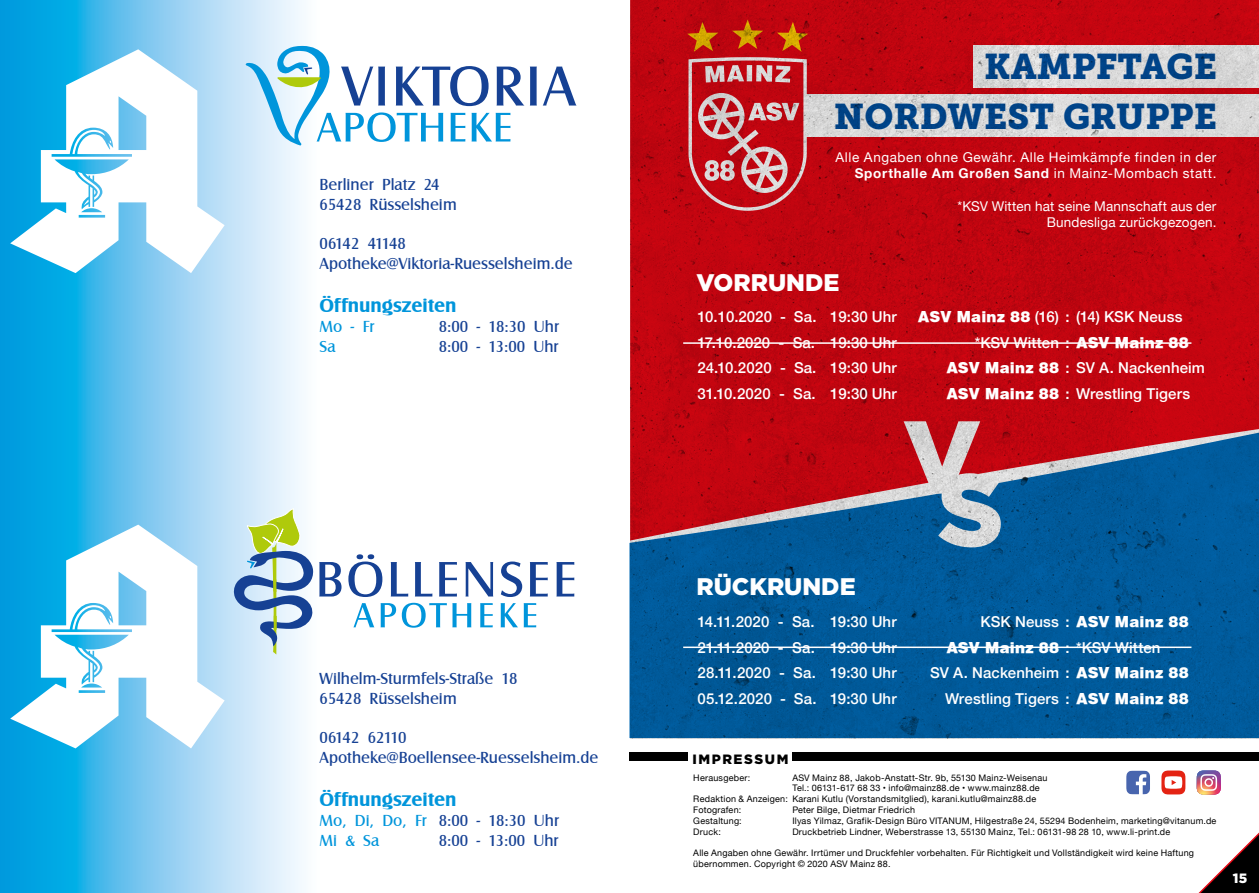
<style>
.page{position:relative;width:1259px;height:893px;background:#fff}
.page>*{position:absolute;margin:0;border:0;box-sizing:border-box;transform-origin:0 0}
.t1{font:35.55px/49.9px "Museo Slab 900";color:#004f9f;text-align:right}
.t2{font:900 24px "Gotham";color:#fff}
.t3{font:700 19.5px "Castle";color:#0095db}
.t4{font:16.5px/19.8px "Castle";color:#164194}
.t5{font:16.5px/19.8px "Castle";color:#0095db}
.t6{font:500 15px "Helvetica Neue";letter-spacing:.005em;color:#fff}
.t7{font:900 15px "Helvetica";letter-spacing:.015em;color:#fff}
.t8{font:13.5px/16.2px "Helvetica Neue";letter-spacing:.045em;color:#fff;text-align:right}
.t9{font:13.5px/16.2px "Helvetica Neue";letter-spacing:.015em;color:#fff;text-align:right}
.t10{font:900 13.5px "Gotham";letter-spacing:.115em;color:#000}
.t11{font:900 13.5px "Gotham";color:#fff}
.t12{font:9px/10.8px "Helvetica Neue";letter-spacing:.025em;color:#000}
.s1{color:#164194}
.s2{font-weight:700}
.s3{font-family:"Helvetica";font-weight:900}
.s4{font-family:"Helvetica Neue";font-weight:500}
</style>
<div class="page">
<svg style="left:1198px;top:832px;width:61px;height:61px"></svg>
<div style="left:792px;top:752px;width:467px;height:8px;background:#000"></div>
<div style="left:629px;top:752px;width:59px;height:8px;background:#000"></div>
<svg style="left:1126px;top:770px;width:24px;height:24px"></svg>
<svg style="left:1196px;top:770px;width:24px;height:24px"></svg>
<svg style="left:1161px;top:770px;width:24px;height:24px"></svg>
<img style="left:630px;top:0;width:629px;height:738px">
<hr style="left:683px;top:342px;width:508px;height:2px;background:#fff">
<hr style="left:683px;top:647px;width:508px;height:1px;background:#fff">
<svg style="left:0;top:0;width:304px;height:893px"></svg>
<svg style="left:10px;top:49px;width:215px;height:224px"></svg>
<svg style="left:10px;top:525px;width:215px;height:223px"></svg>
<svg style="left:353px;top:603px;width:21px;height:24px"></svg>
<svg style="left:380px;top:603px;width:16px;height:24px"></svg>
<svg style="left:402px;top:603px;width:69px;height:25px"></svg>
<svg style="left:480px;top:603px;width:13px;height:24px"></svg>
<svg style="left:500px;top:603px;width:36px;height:24px"></svg>
<svg style="left:233px;top:494px;width:108px;height:160px"></svg>
<svg style="left:348px;top:554px;width:34px;height:43px"></svg>
<svg style="left:391px;top:562px;width:17px;height:34px"></svg>
<svg style="left:415px;top:562px;width:17px;height:34px"></svg>
<svg style="left:439px;top:562px;width:18px;height:34px"></svg>
<svg style="left:465px;top:562px;width:28px;height:34px"></svg>
<svg style="left:501px;top:561px;width:21px;height:36px"></svg>
<svg style="left:530px;top:562px;width:18px;height:34px"></svg>
<svg style="left:556px;top:562px;width:18px;height:34px"></svg>
<svg style="left:530px;top:67px;width:7px;height:39px"></svg>
<svg style="left:543px;top:67px;width:33px;height:39px"></svg>
<svg style="left:245px;top:46px;width:279px;height:99px"></svg>
<h3 class="t4" style="left:320px;top:174px;width:139px">Berliner Platz 24<br>65428 Rüsselsheim</h3>
<h3 class="t4" style="left:320px;top:233px;width:254px">06142 41148<br>Apotheke@Viktoria-Ruesselsheim.de</h3>
<h3 class="t3" style="left:320px;top:293px;width:138px">Öffnungszeiten</h3>
<h3 class="t5" style="left:320px;top:316px;width:57px">Mo - Fr</h3>
<h3 class="t4" style="left:439px;top:316px;width:122px">8:00 - 18:30 Uhr</h3>
<h3 class="t5" style="left:320px;top:336px;width:17px">Sa</h3>
<h3 class="t4" style="left:439px;top:336px;width:122px">8:00 - 13:00 Uhr</h3>
<h3 class="t4" style="left:320px;top:668px;width:199px">Wilhelm-Sturmfels-Straße 18<br>65428 Rüsselsheim</h3>
<h3 class="t4" style="left:320px;top:727px;width:280px">06142 62110<br>Apotheke@Boellensee-Ruesselsheim.de</h3>
<h3 class="t3" style="left:320px;top:787px;width:138px">Öffnungszeiten</h3>
<h3 class="t5" style="left:320px;top:810px;width:241px">Mo, Di, Do, Fr <span class="s1">8:00 - 18:30 Uhr<br></span>Mi &amp; Sa</h3>
<h3 class="t4" style="left:439px;top:830px;width:122px">8:00 - 13:00 Uhr</h3>
<h1 class="t1" style="left:834px;top:42px;width:385px">KAMPFTAGE<br>NORDWEST GRUPPE</h1>
<h3 class="t8" style="left:835px;top:150px;width:382px">Alle Angaben ohne Gewähr. Alle Heimkämpfe finden in der<br><span class="s2">Sporthalle Am Großen Sand</span> in Mainz-Mombach statt.</h3>
<h3 class="t9" style="left:957px;top:199px;width:260px">*KSV Witten hat seine Mannschaft aus der<br>Bundesliga zurückgezogen.</h3>
<h2 class="t2" style="left:696px;top:266px;width:145px">VORRUNDE</h2>
<h3 class="t6" style="left:697px;top:305px;width:201px">10.10.2020 - Sa. 19:30 Uhr</h3>
<h3 class="t6" style="left:918px;top:305px;width:266px"><span class="s3">ASV Mainz 88</span> (16) : (14) KSK Neuss</h3>
<h3 class="t6" style="left:697px;top:331px;width:201px">17.10.2020 - Sa. 19:30 Uhr</h3>
<h3 class="t6" style="left:974px;top:331px;width:216px">*KSV Witten : <span class="s3">ASV Mainz 88</span></h3>
<h3 class="t6" style="left:697px;top:356px;width:201px">24.10.2020 - Sa. 19:30 Uhr</h3>
<h3 class="t6" style="left:946px;top:356px;width:260px"><span class="s3">ASV Mainz 88</span> : SV A. Nackenheim</h3>
<h3 class="t6" style="left:697px;top:382px;width:201px">31.10.2020 - Sa. 19:30 Uhr</h3>
<h3 class="t6" style="left:946px;top:382px;width:245px"><span class="s3">ASV Mainz 88</span> : Wrestling Tigers</h3>
<h2 class="t2" style="left:696px;top:570px;width:161px">RÜCKRUNDE</h2>
<h3 class="t6" style="left:697px;top:610px;width:201px">14.11.2020 - Sa. 19:30 Uhr</h3>
<h3 class="t7" style="left:980px;top:613px;width:210px"><span class="s4">KSK Neuss :</span> ASV Mainz 88</h3>
<h3 class="t6" style="left:697px;top:635px;width:201px">21.11.2020 - Sa. 19:30 Uhr</h3>
<h3 class="t6" style="left:946px;top:635px;width:216px"><span class="s3">ASV Mainz 88</span> : *KSV Witten</h3>
<h3 class="t6" style="left:697px;top:661px;width:201px">28.11.2020 - Sa. 19:30 Uhr</h3>
<h3 class="t6" style="left:930px;top:661px;width:260px">SV A. Nackenheim : <span class="s3">ASV Mainz 88</span></h3>
<h3 class="t6" style="left:697px;top:686px;width:201px">05.12.2020 - Sa. 19:30 Uhr</h3>
<h3 class="t6" style="left:945px;top:686px;width:245px">Wrestling Tigers : <span class="s3">ASV Mainz 88</span></h3>
<h3 class="t10" style="left:692px;top:750px;width:97px">IMPRESSUM</h3>
<p class="t12" style="left:693px;top:772px;width:58px">Herausgeber:</p>
<p class="t12" style="left:792px;top:772px;width:257px">ASV Mainz 88, Jakob-Anstatt-Str. 9b, 55130 Mainz-Weisenau</p>
<p class="t12" style="left:792px;top:783px;width:249px">Tel.: 06131-617 68 33 • info@mainz88.de • www.mainz88.de</p>
<p class="t12" style="left:693px;top:794px;width:344px">Redaktion &amp; Anzeigen: Karani Kutlu (Vorstandsmitglied), karani.kutlu@mainz88.de</p>
<p class="t12" style="left:693px;top:805px;width:49px">Fotografen:</p>
<p class="t12" style="left:792px;top:805px;width:124px">Peter Bilge, Dietmar Friedrich</p>
<p class="t12" style="left:693px;top:816px;width:50px">Gestaltung:</p>
<p class="t12" style="left:792px;top:816px;width:426px">Ilyas Yilmaz, Grafik-Design Büro VITANUM, Hilgestraße 24, 55294 Bodenheim, marketing@vitanum.de</p>
<p class="t12" style="left:693px;top:826px;width:29px">Druck:</p>
<p class="t12" style="left:792px;top:826px;width:379px">Druckbetrieb Lindner, Weberstrasse 13, 55130 Mainz, Tel.: 06131-98 28 10, www.li-print.de</p>
<p class="t12" style="left:693px;top:848px;width:502px">Alle Angaben ohne Gewähr. Irrtümer und Druckfehler vorbehalten. Für Richtigkeit und Vollständigkeit wird keine Haftung übernommen. Copyright © 2020 ASV Mainz 88.</p>
<h3 class="t11" style="left:1232px;top:869px;width:16px">15</h3>
</div>
